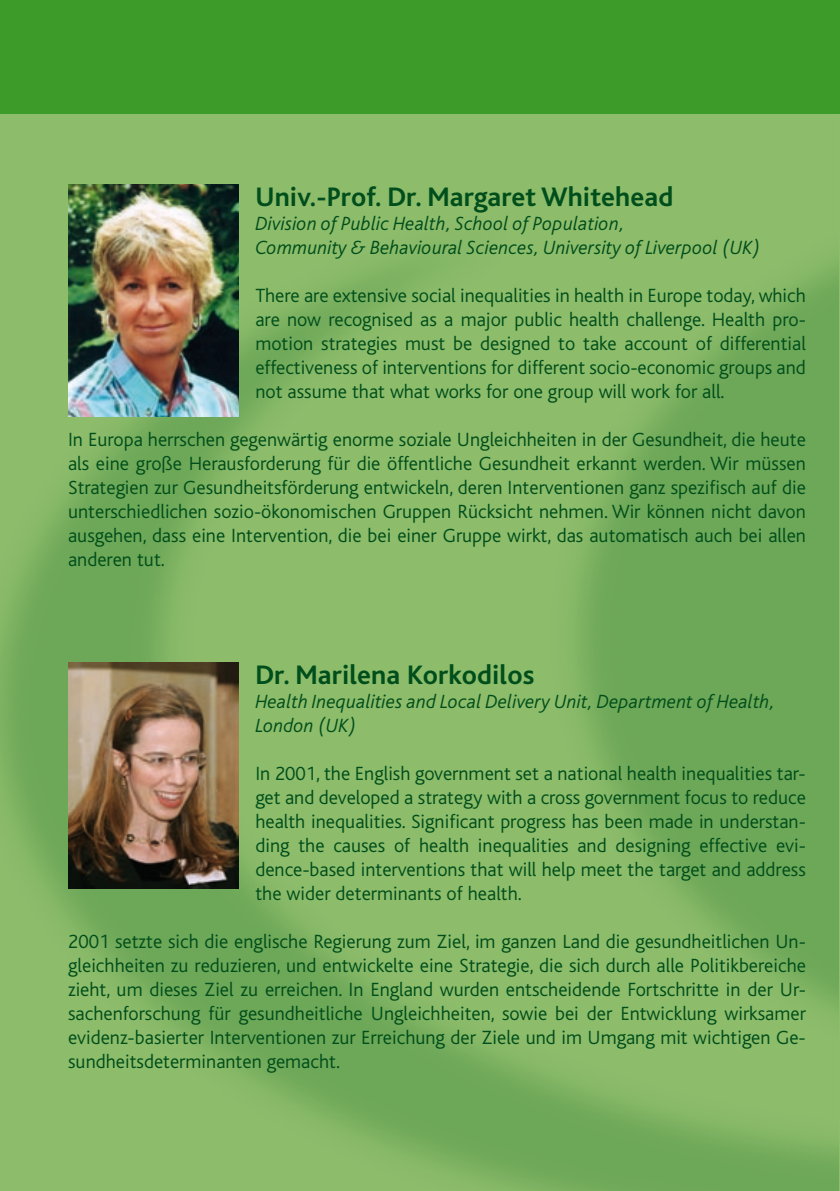
<style>
.page{position:relative;width:840px;height:1191px;background:#fff}
.page>*{position:absolute;margin:0;border:0;box-sizing:border-box;transform-origin:0 0}
.t1{font:700 28px "Bliss";letter-spacing:.005em;color:#004e1b}
.t2{font:300 20px/24px "Bliss";color:#004e1b;text-align:justify}
.t3{font:italic 300 20px/24px "Bliss";letter-spacing:.005em;color:#004e1b}
</style>
<div class="page">
<img style="left:0;top:113px;width:839px;height:1078px">
<hr style="left:839px;top:0;width:1px;height:1191px;background:#8ebd6b">
<div style="left:0;top:0;width:839px;height:113px;background:#3c9b29"></div>
<hr style="left:839px;top:0;width:1px;height:113px;background:#3c9b29">
<img style="left:68px;top:184px;width:170px;height:233px">
<img style="left:68px;top:662px;width:170px;height:226px">
<h1 class="t1" style="left:255px;top:182px;width:419px">Univ.-Prof. Dr. Margaret Whitehead</h1>
<p class="t3" style="left:255px;top:212px;width:506px">Division of Public Health, School of Population,<br>Community &amp; Behavioural Sciences, University of Liverpool (UK)</p>
<p class="t2" style="left:255px;top:283px;width:551px">There are extensive social inequalities in health in Europe today, which are now recognised as a major public health challenge. Health pro&shy;motion strategies must be designed to take account of differential effectiveness of interventions for different socio-economic groups and not assume that what works for one group will work for all.</p>
<p class="t2" style="left:68px;top:427px;width:739px">In Europa herrschen gegenwärtig enorme soziale Ungleichheiten in der Gesundheit, die heute als eine große Herausforderung für die öffentliche Gesundheit erkannt werden. Wir müssen Strategien zur Gesundheitsförderung entwickeln, deren Interventionen ganz spezifisch auf die unterschiedlichen sozio-ökonomischen Gruppen Rücksicht nehmen. Wir können nicht davon ausgehen, dass eine Intervention, die bei einer Gruppe wirkt, das automatisch auch bei allen anderen tut.</p>
<h1 class="t1" style="left:255px;top:660px;width:280px">Dr. Marilena Korkodilos</h1>
<p class="t3" style="left:255px;top:690px;width:521px">Health Inequalities and Local Delivery Unit, Department of Health,<br>London (UK)</p>
<p class="t2" style="left:255px;top:761px;width:551px">In 2001, the English government set a national health inequalities tar&shy;get and developed a strategy with a cross government focus to reduce health inequalities. Significant progress has been made in understan&shy;ding the causes of health inequalities and designing effective evi&shy;dence-based interventions that will help meet the target and address the wider determinants of health.</p>
<p class="t2" style="left:68px;top:929px;width:739px">2001 setzte sich die englische Regierung zum Ziel, im ganzen Land die gesundheitlichen Un&shy;gleichheiten zu reduzieren, und entwickelte eine Strategie, die sich durch alle Politikbereiche zieht, um dieses Ziel zu erreichen. In England wurden entscheidende Fortschritte in der Ur&shy;sachenforschung für gesundheitliche Ungleichheiten, sowie bei der Entwicklung wirksamer evidenz-basierter Interventionen zur Erreichung der Ziele und im Umgang mit wichtigen Ge&shy;sundheitsdeterminanten gemacht.</p>
</div>
